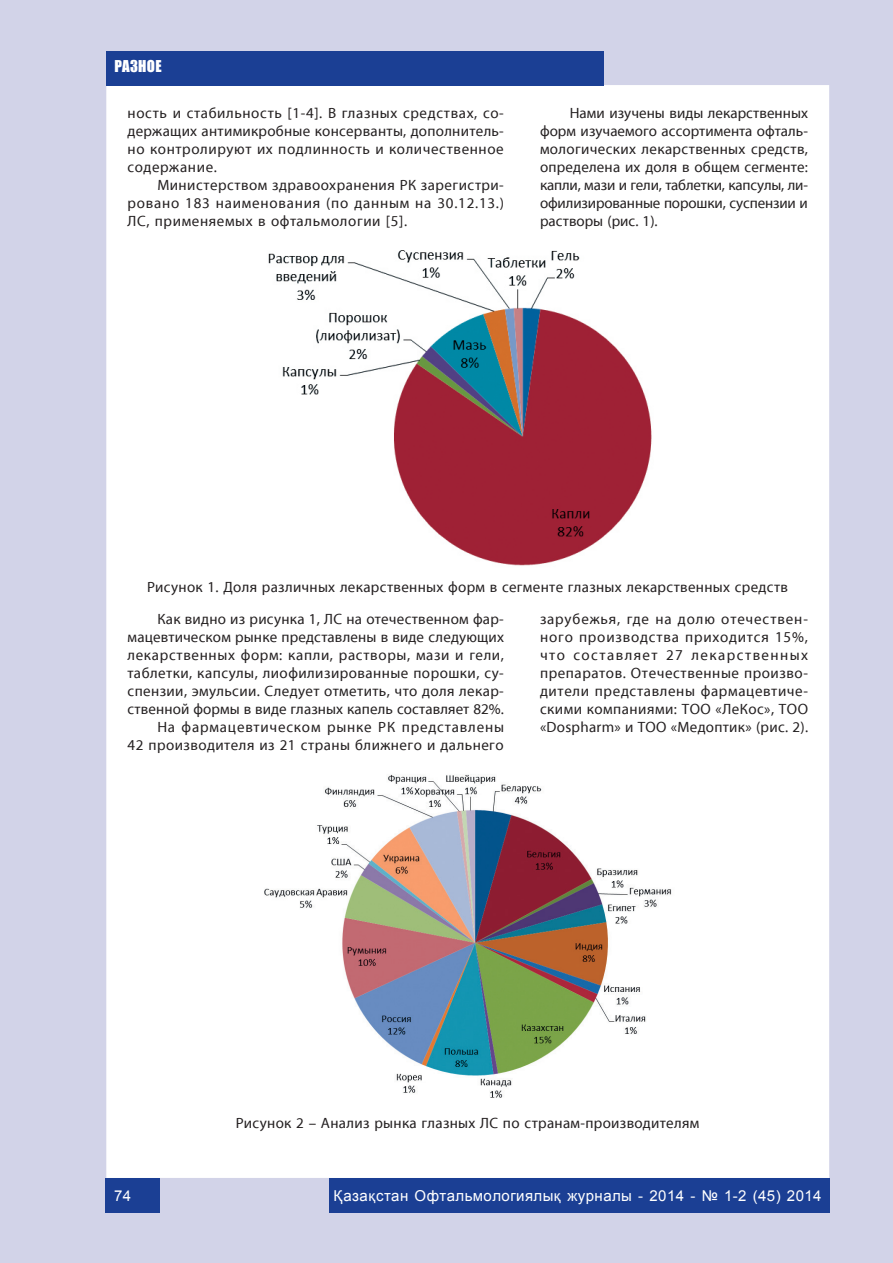
<style>
.page{position:relative;width:893px;height:1263px;background:#fff}
.page>*{position:absolute;margin:0;border:0;box-sizing:border-box;transform-origin:0 0}
.Основной_текст{font:15px/18px "SM Myriad Pro Regular";letter-spacing:.03em;color:#231f20;text-align:justify}
.Текст_над_таблицей{font:15px "SM Myriad Pro Regular";letter-spacing:.02em;color:#231f20}
.t1{font:15px "Arial";letter-spacing:.03em;color:#fff}
.t2{font:15px "Impact";letter-spacing:.02em;color:#fff}
</style>
<div class="page">
<div style="left:0;top:0;width:893px;height:85px;background:#d2d3e8"></div>
<div style="left:0;top:1178px;width:893px;height:85px;background:#d2d3e8;border:2px solid #d2d3e8"></div>
<div style="left:829px;top:0;width:64px;height:1263px;background:#d2d3e8"></div>
<div style="left:0;top:0;width:106px;height:1263px;background:#d2d3e8"></div>
<div style="left:329px;top:1179px;width:500px;height:34px;background:#1b3f94"></div>
<div style="left:106px;top:1179px;width:54px;height:34px;background:#1b3f94"></div>
<div style="left:106px;top:51px;width:498px;height:34px;background:#1b3f94"></div>
<img style="left:268px;top:250px;width:384px;height:316px">
<img style="left:264px;top:774px;width:408px;height:324px">
<p class="t2" style="left:114px;top:54px;width:49px">РАЗНОЕ</p>
<p class="Основной_текст" style="left:128px;top:103px;width:378px">ность и стабильность [1-4]. В глазных средствах, со&shy;держащих антимикробные консерванты, дополнитель&shy;но контролируют их подлинность и количественное содержание.</p>
<p class="Основной_текст" style="left:128px;top:175px;width:378px;text-indent:30px">Министерством здравоохранения РК зарегистри&shy;ровано 183 наименования (по данным на 30.12.13.)<br>ЛС, применяемых в офтальмологии [5].</p>
<p class="Основной_текст" style="left:540px;top:103px;width:269px;text-indent:30px">Нами изучены виды лекарственных форм изучаемого ассортимента офталь&shy;мологических лекарственных средств, определена их доля в общем сегменте: капли, мази и гели, таблетки, капсулы, ли&shy;офилизированные порошки, суспензии и растворы (рис. 1).</p>
<p class="Текст_над_таблицей" style="left:147px;top:578px;width:642px">Рисунок 1. Доля различных лекарственных форм в сегменте глазных лекарственных средств</p>
<p class="Основной_текст" style="left:128px;top:609px;width:378px;text-indent:30px">Как видно из рисунка 1, ЛС на отечественном фар&shy;мацевтическом рынке представлены в виде следующих лекарственных форм: капли, растворы, мази и гели, таблетки, капсулы, лиофилизированные порошки, су&shy;спензии, эмульсии. Следует отметить, что доля лекар&shy;ственной формы в виде глазных капель составляет 82%.</p>
<p class="Основной_текст" style="left:128px;top:717px;width:378px;text-align:right">На фармацевтическом рынке РК представлены<br>42 производителя из 21 страны ближнего и дальнего</p>
<p class="Основной_текст" style="left:540px;top:609px;width:270px">зарубежья, где на долю отечествен&shy;ного производства приходится 15%, что составляет 27 лекарственных препаратов. Отечественные произво&shy;дители представлены фармацевтиче&shy;скими компаниями: ТОО «ЛеКос», ТОО «Dospharm» и ТОО «Медоптик» (рис. 2).</p>
<p class="Текст_над_таблицей" style="left:236px;top:1114px;width:465px">Рисунок 2 – Анализ рынка глазных ЛС по странам-производителям</p>
<p class="t1" style="left:114px;top:1186px;width:19px">74</p>
<p class="t1" style="left:333px;top:1186px;width:490px">Қазақстан Офтальмологиялық журналы - 2014 - № 1-2 (45) 2014</p>
</div>
